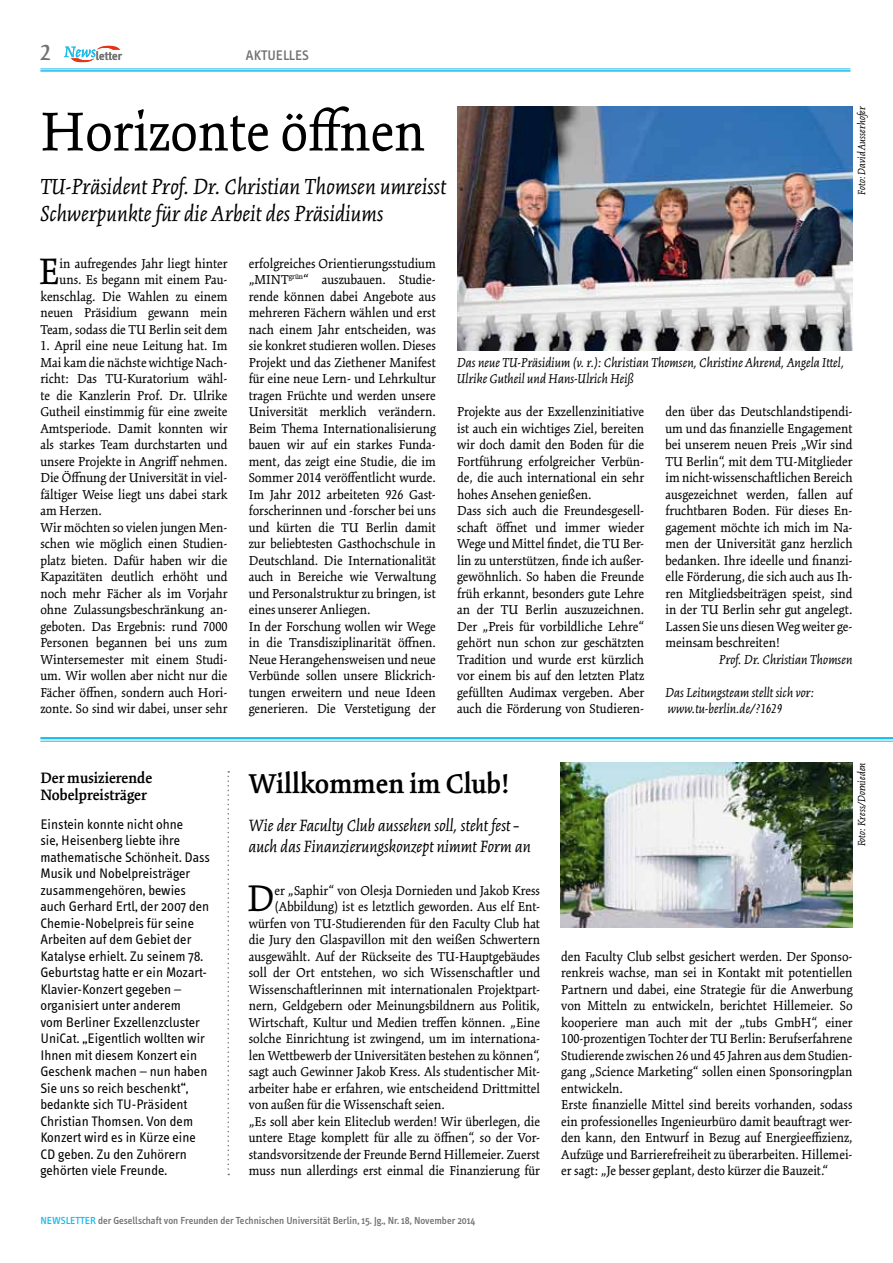
<style>
.page{position:relative;width:893px;height:1263px;background:#fff}
.page>*{position:absolute;margin:0;border:0;box-sizing:border-box;transform-origin:0 0}
.t1{font:60px "Kinesis Std";color:#000}
.t2{font:40.5px "Kinesis Std";color:#000}
.t3{font:600 30px "Kinesis Std";color:#000}
.t4{font:italic 24px/27px "Kinesis Std";color:#000}
.t5{font:600 24px "Kinesis Std";color:#707172}
.t6{font:italic 18px/21px "Kinesis Std";color:#000}
.t7{font:600 16.5px/16.5px "Kinesis Std";color:#000}
.t8{font:14.25px/16.5px "Kinesis Std";color:#000}
.t9{font:14.25px/16.5px "Info Text";color:#000}
.t10{font:italic 14.25px/16.5px "Kinesis Std";color:#000}
.t11{font:500 14.25px "Info Text";color:#707172}
.t12{font:500 12.6px "Info Text";color:#707172}
.t13{font:italic 11.25px "Kinesis Std";color:#000}
.t14{font:500 10.5px "Info Text";color:#707172}
.s1{font-family:"Logos";font-weight:400;font-size:19.5px;color:#a7c6e4}
.s2{color:#1bbbea}
</style>
<div class="page">
<hr style="left:40px;top:69px;width:810px;height:1px;background:#1bbbea">
<hr style="left:40px;top:70px;width:810px;height:2px;background:#1bbbea">
<img style="left:457px;top:106px;width:396px;height:244px">
<svg style="left:227px;top:771px;width:2px;height:404px"></svg>
<svg style="left:64px;top:46px;width:56px;height:16px"></svg>
<hr style="left:40px;top:737px;width:853px;height:2px;background:#1bbbea">
<hr style="left:40px;top:741px;width:853px;height:1px;background:#1bbbea">
<img style="left:560px;top:763px;width:293px;height:165px">
<p class="t12" style="left:53px;top:49px;width:71px"><sup>T</sup> <span class="s1">T</span>letter</p>
<h3 class="t5" style="left:40px;top:39px;width:12px">2</h3>
<p class="t11" style="left:246px;top:47px;width:64px">aktuelles</p>
<h1 class="t1" style="left:40px;top:98px;width:386px">Horizonte öffnen</h1>
<h3 class="t4" style="left:40px;top:173px;width:407px">TU-Präsident Prof. Dr. Christian Thomsen umreisst<br>Schwerpunkte für die Arbeit des Präsidiums</h3>
<p class="t13" style="left:855px;top:195px;width:90px;rotate:-90deg">Foto: David Ausserhofer</p>
<p class="t8" style="left:40px;top:255px;width:189px;text-align:right">in aufregendes Jahr liegt hinter uns. Es begann mit einem Pau&shy;kenschlag. Die Wahlen zu einem neuen Präsidium gewann mein<br>Team, sodass die TU Berlin seit dem</p>
<p class="t8" style="left:40px;top:337px;width:189px">1. April eine neue Leitung hat. Im<br>Mai kam die nächste wichtige Nach&shy;richt: Das TU-Kuratorium wähl&shy;te die Kanzlerin Prof. Dr. Ulrike<br>Gutheil einstimmig für eine zweite<br>Amtsperiode. Damit konnten wir als starkes Team durchstarten und unsere Projekte in Angriff nehmen.<br>Die Öffnung der Universität in viel&shy;fältiger Weise liegt uns dabei stark am Herzen.<br>Wir möchten so vielen jungen Men&shy;schen wie möglich einen Studien&shy;platz bieten. Dafür haben wir die<br>Kapazitäten deutlich erhöht und noch mehr Fächer als im Vorjahr ohne Zulassungsbeschränkung an&shy;geboten. Das Ergebnis: rund 7000<br>Personen begannen bei uns zum<br>Wintersemester mit einem Studi&shy;um. Wir wollen aber nicht nur die<br>Fächer öffnen, sondern auch Hori&shy;zonte. So sind wir dabei, unser sehr</p>
<h2 class="t2" style="left:39px;top:249px;width:22px">E</h2>
<p class="t8" style="left:249px;top:255px;width:189px">erfolgreiches Orientierungsstudium „MINT<sup>grün</sup>“ auszubauen. Studie&shy;rende können dabei Angebote aus mehreren Fächern wählen und erst nach einem Jahr entscheiden, was sie konkret studieren wollen. Dieses Projekt und das Ziethener Manifest für eine neue Lern- und Lehrkultur tragen Früchte und werden unsere Universität merklich verändern.<br>Beim Thema Internationalisierung bauen wir auf ein starkes Funda&shy;ment, das zeigt eine Studie, die im Sommer 2014 veröffentlicht wurde.<br>Im Jahr 2012 arbeiteten 926 Gast&shy;forscherinnen und -forscher bei uns und kürten die TU Berlin damit zur beliebtesten Gasthochschule in Deutschland. Die Internationalität auch in Bereiche wie Verwaltung und Personalstruktur zu bringen, ist eines unserer Anliegen.<br>In der Forschung wollen wir Wege in die Transdisziplinarität öffnen.<br>Neue Herangehensweisen und neue Verbünde sollen unsere Blickrich&shy;tungen erweitern und neue Ideen generieren. Die Verstetigung der</p>
<p class="t10" style="left:457px;top:354px;width:389px">Das neue TU-Präsidium (v. r.): Christian Thomsen, Christine Ahrend, Angela Ittel,<br>Ulrike Gutheil und Hans-Ulrich Heiß</p>
<p class="t8" style="left:457px;top:403px;width:189px">Projekte aus der Exzellenzinitiative ist auch ein wichtiges Ziel, bereiten wir doch damit den Boden für die Fortführung erfolgreicher Verbün&shy;de, die auch international ein sehr hohes Ansehen genießen.<br>Dass sich auch die Freundesgesell&shy;schaft öffnet und immer wieder Wege und Mittel findet, die TU Ber&shy;lin zu unterstützen, finde ich außer&shy;gewöhnlich. So haben die Freunde früh erkannt, besonders gute Lehre an der TU Berlin auszuzeichnen.<br>Der „Preis für vorbildliche Lehre“ gehört nun schon zur geschätzten Tradition und wurde erst kürzlich vor einem bis auf den letzten Platz gefüllten Audimax vergeben. Aber auch die Förderung von Studieren-</p>
<p class="t8" style="left:665px;top:403px;width:189px;text-align:justify">den über das Deutschlandstipendi&shy;um und das finanzielle Engagement bei unserem neuen Preis „Wir sind TU Berlin“, mit dem TU-Mitglieder im nicht-wissenschaftlichen Bereich ausgezeichnet werden, fallen auf fruchtbaren Boden. Für dieses En&shy;gagement möchte ich mich im Na&shy;men der Universität ganz herzlich bedanken. Ihre ideelle und finanzi&shy;elle Förderung, die sich auch aus Ih&shy;ren Mitgliedsbeiträgen speist, sind in der TU Berlin sehr gut angelegt.<br>Lassen Sie uns diesen Weg weiter ge&shy;meinsam beschreiten!</p>
<p class="t10" style="left:719px;top:651px;width:135px">Prof. Dr. Christian Thomsen</p>
<p class="t10" style="left:665px;top:684px;width:150px">Das Leitungsteam stellt sich vor: www.tu-berlin.de/?1629</p>
<p class="t7" style="left:40px;top:770px;width:113px">Der musizierende<br>Nobelpreisträger</p>
<p class="t9" style="left:40px;top:816px;width:171px">Einstein konnte nicht ohne<br>sie, Heisenberg liebte ihre mathematische Schönheit. Dass<br>Musik und Nobelpreisträger zusammengehören, bewies auch Gerhard Ertl, der 2007 den<br>Chemie-Nobelpreis für seine<br>Arbeiten auf dem Gebiet der<br>Katalyse erhielt. Zu seinem 78.<br>Geburtstag hatte er ein Mozart-<br>Klavier-Konzert gegeben – organisiert unter anderem<br>vom Berliner Exzellenzcluster<br>UniCat. „Eigentlich wollten wir<br>Ihnen mit diesem Konzert ein<br>Geschenk machen – nun haben<br>Sie uns so reich beschenkt“, bedankte sich TU-Präsident<br>Christian Thomsen. Von dem<br>Konzert wird es in Kürze eine<br>CD geben. Zu den Zuhörern gehörten viele Freunde.</p>
<h3 class="t3" style="left:249px;top:766px;width:262px">Willkommen im Club!</h3>
<p class="t6" style="left:249px;top:815px;width:284px">Wie der Faculty Club aussehen soll, steht fest – auch das Finanzierungskonzept nimmt Form an</p>
<h2 class="t2" style="left:247px;top:876px;width:29px">D</h2>
<p class="t8" style="left:274px;top:882px;width:267px">er „Saphir“ von Olesja Dornieden und Jakob Kress</p>
<p class="t8" style="left:274px;top:898px;width:267px">(Abbildung) ist es letztlich geworden. Aus elf Ent-</p>
<p class="t8" style="left:249px;top:915px;width:293px">würfen von TU-Studierenden für den Faculty Club hat</p>
<p class="t8" style="left:249px;top:931px;width:293px">die Jury den Glaspavillon mit den weißen Schwertern</p>
<p class="t8" style="left:249px;top:948px;width:293px">ausgewählt. Auf der Rückseite des TU-Hauptgebäudes</p>
<p class="t8" style="left:249px;top:964px;width:293px">soll der Ort entstehen, wo sich Wissenschaftler und</p>
<p class="t8" style="left:249px;top:981px;width:293px">Wissenschaftlerinnen mit internationalen Projektpart-</p>
<p class="t8" style="left:249px;top:997px;width:293px">nern, Geldgebern oder Meinungsbildnern aus Politik,</p>
<p class="t8" style="left:249px;top:1014px;width:293px">Wirtschaft, Kultur und Medien treffen können. „Eine</p>
<p class="t8" style="left:249px;top:1030px;width:293px">solche Einrichtung ist zwingend, um im internationa-</p>
<p class="t8" style="left:249px;top:1047px;width:293px">len Wettbewerb der Universitäten bestehen zu können“,</p>
<p class="t8" style="left:249px;top:1063px;width:293px">sagt auch Gewinner Jakob Kress. Als studentischer Mit-</p>
<p class="t8" style="left:249px;top:1080px;width:293px">arbeiter habe er erfahren, wie entscheidend Drittmittel</p>
<p class="t8" style="left:249px;top:1096px;width:198px">von außen für die Wissenschaft seien.</p>
<p class="t8" style="left:249px;top:1113px;width:293px">„Es soll aber kein Eliteclub werden! Wir überlegen, die</p>
<p class="t8" style="left:249px;top:1129px;width:293px">untere Etage komplett für alle zu öffnen“, so der Vor-</p>
<p class="t8" style="left:249px;top:1146px;width:293px">standsvorsitzende der Freunde Bernd Hillemeier. Zuerst</p>
<p class="t8" style="left:249px;top:1162px;width:293px">muss nun allerdings erst einmal die Finanzierung für</p>
<p class="t14" style="left:40px;top:1214px;width:436px"><span class="s2">Newsletter</span> der Gesellschaft von Freunden der Technischen Universität Berlin, 15. Jg., Nr. 18, November 2014</p>
<p class="t13" style="left:855px;top:846px;width:85px;rotate:-90deg">Foto: Kress/Dornieden</p>
<p class="t8" style="left:561px;top:948px;width:293px">den Faculty Club selbst gesichert werden. Der Sponso&shy;renkreis wachse, man sei in Kontakt mit potentiellen Partnern und dabei, eine Strategie für die Anwerbung von Mitteln zu entwickeln, berichtet Hillemeier. So kooperiere man auch mit der „tubs GmbH“, einer 100-prozentigen Tochter der TU Berlin: Berufserfahrene Studierende zwischen 26 und 45 Jahren aus dem Studien&shy;gang „Science Marketing“ sollen einen Sponsoringplan entwickeln.<br>Erste finanzielle Mittel sind bereits vorhanden, sodass ein professionelles Ingenieurbüro damit beauftragt wer&shy;den kann, den Entwurf in Bezug auf Energieeffizienz, Aufzüge und Barrierefreiheit zu überarbeiten. Hillemei&shy;er sagt: „Je besser geplant, desto kürzer die Bauzeit.“</p>
</div>
